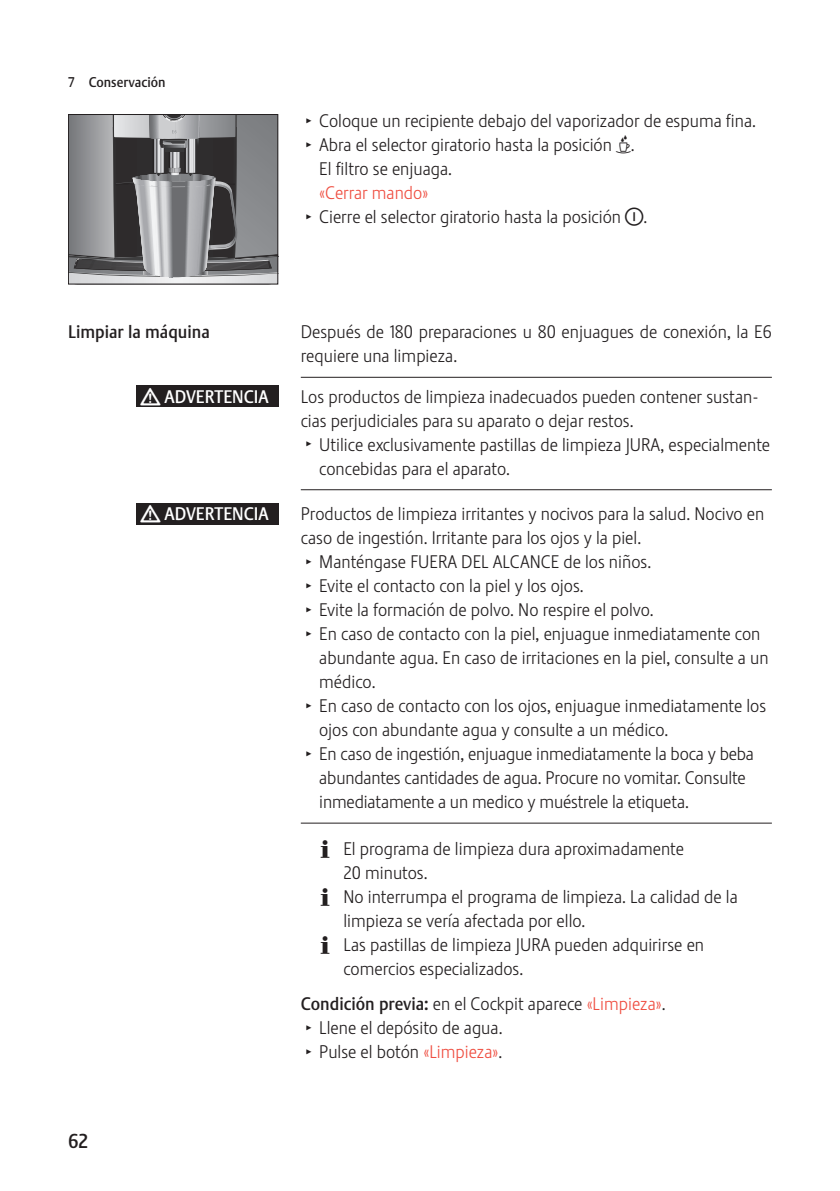
<style>
.page{position:relative;width:840px;height:1191px;background:#fff}
.page>*{position:absolute;margin:0;border:0;box-sizing:border-box;transform-origin:0 0}
.t1{font:20px "Stalemate Pro 2 J Medium";color:#231f20}
.t2{font:18px/24px "Stalemate Pro 2 J Light";color:#231f20}
.t3{font:18px "Stalemate Pro 2 J Medium";color:#fff}
.t4{font:18px "Stalemate Pro 2 J Medium";color:#231f20}
.t5{font:14px "Stalemate Pro 2 J Medium";color:#231f20}
.s1{font-family:"Jura Pict 2006";font-size:14px}
.s2{font-family:"Jura Pict 2006"}
.s3{color:#ef4e41}
.s4{font-family:"Stalemate Pro 2 J Medium"}
</style>
<div class="page">
<hr style="left:300px;top:377px;width:471px;height:1px;background:#231f20">
<hr style="left:300px;top:489px;width:471px;height:1px;background:#231f20">
<hr style="left:300px;top:822px;width:471px;height:1px;background:#231f20">
<svg style="left:70px;top:116px;width:206px;height:166px;background:#828284"></svg>
<div style="left:68px;top:114px;width:210px;height:170px;border:1px solid #231f20"></div>
<div style="left:136px;top:386px;width:143px;height:21px;background:#231f20"></div>
<div style="left:136px;top:503px;width:143px;height:21px;background:#231f20"></div>
<p class="t5" style="left:68px;top:73px;width:99px">7 Conservación</p>
<p class="t2" style="left:306px;top:109px;width:451px"><span class="s1">T</span> Coloque un recipiente debajo del vaporizador de espuma fina.</p>
<p class="t2" style="left:306px;top:133px;width:329px"><span class="s1">T</span> Abra el selector giratorio hasta la posición <span class="s2">x</span>.</p>
<p class="t2" style="left:319px;top:157px;width:134px">El filtro se enjuaga.</p>
<p class="t2" style="left:306px;top:181px;width:342px;text-indent:13px"><span class="s3">«Cerrar mando»<br></span><span class="s1">T</span> Cierre el selector giratorio hasta la posición <span class="s2">°</span>.</p>
<p class="t4" style="left:68px;top:320px;width:143px">Limpiar la máquina</p>
<p class="t3" style="left:140px;top:386px;width:130px"><span class="s2">J</span> ADVERTENCIA</p>
<p class="t3" style="left:140px;top:503px;width:130px"><span class="s2">J</span> ADVERTENCIA</p>
<p class="t1" style="left:68px;top:1129px;width:22px">62</p>
<p class="t2" style="left:300px;top:319px;width:472px">Después de 180 preparaciones u 80 enjuagues de conexión, la E6 requiere una limpieza.</p>
<p class="t2" style="left:300px;top:384px;width:459px">Los productos de limpieza inadecuados pueden contener sustan-</p>
<p class="t2" style="left:300px;top:408px;width:334px">cias perjudiciales para su aparato o dejar restos.</p>
<p class="t2" style="left:306px;top:432px;width:465px"><span class="s1">T</span> Utilice exclusivamente pastillas de limpieza JURA, especialmente</p>
<p class="t2" style="left:319px;top:456px;width:192px">concebidas para el aparato.</p>
<p class="t2" style="left:300px;top:502px;width:465px">Productos de limpieza irritantes y nocivos para la salud. Nocivo en</p>
<p class="t2" style="left:300px;top:526px;width:342px">caso de ingestión. Irritante para los ojos y la piel.</p>
<p class="t2" style="left:306px;top:550px;width:346px"><span class="s1">T</span> Manténgase FUERA DEL ALCANCE de los niños.</p>
<p class="t2" style="left:306px;top:574px;width:279px"><span class="s1">T</span> Evite el contacto con la piel y los ojos.</p>
<p class="t2" style="left:306px;top:598px;width:348px"><span class="s1">T</span> Evite la formación de polvo. No respire el polvo.</p>
<p class="t2" style="left:306px;top:622px;width:455px"><span class="s1">T</span> En caso de contacto con la piel, enjuague inmediatamente con</p>
<p class="t2" style="left:319px;top:646px;width:450px">abundante agua. En caso de irritaciones en la piel, consulte a un</p>
<p class="t2" style="left:319px;top:670px;width:58px">médico.</p>
<p class="t2" style="left:306px;top:694px;width:461px"><span class="s1">T</span> En caso de contacto con los ojos, enjuague inmediatamente los</p>
<p class="t2" style="left:319px;top:718px;width:350px">ojos con abundante agua y consulte a un médico.</p>
<p class="t2" style="left:306px;top:742px;width:449px"><span class="s1">T</span> En caso de ingestión, enjuague inmediatamente la boca y beba</p>
<p class="t2" style="left:319px;top:766px;width:427px">abundantes cantidades de agua. Procure no vomitar. Consulte</p>
<p class="t2" style="left:319px;top:790px;width:371px">inmediatamente a un medico y muéstrele la etiqueta.</p>
<p class="t2" style="left:320px;top:836px;width:365px"><span class="s2">E</span> El programa de limpieza dura aproximadamente</p>
<p class="t2" style="left:343px;top:860px;width:86px">20 minutos.</p>
<p class="t2" style="left:320px;top:884px;width:418px"><span class="s2">E</span> No interrumpa el programa de limpieza. La calidad de la</p>
<p class="t2" style="left:343px;top:908px;width:243px">limpieza se vería afectada por ello.</p>
<p class="t2" style="left:320px;top:932px;width:385px"><span class="s2">E</span> Las pastillas de limpieza JURA pueden adquirirse en</p>
<p class="t2" style="left:343px;top:956px;width:181px">comercios especializados.</p>
<p class="t2" style="left:306px;top:992px;width:360px;text-indent:-6px"><span class="s4">Condición previa:</span> en el Cockpit aparece <span class="s3">«Limpieza»</span>.<br><span class="s1">T</span> Llene el depósito de agua.<br><span class="s1">T</span> Pulse el botón <span class="s3">«Limpieza»</span>.</p>
</div>
